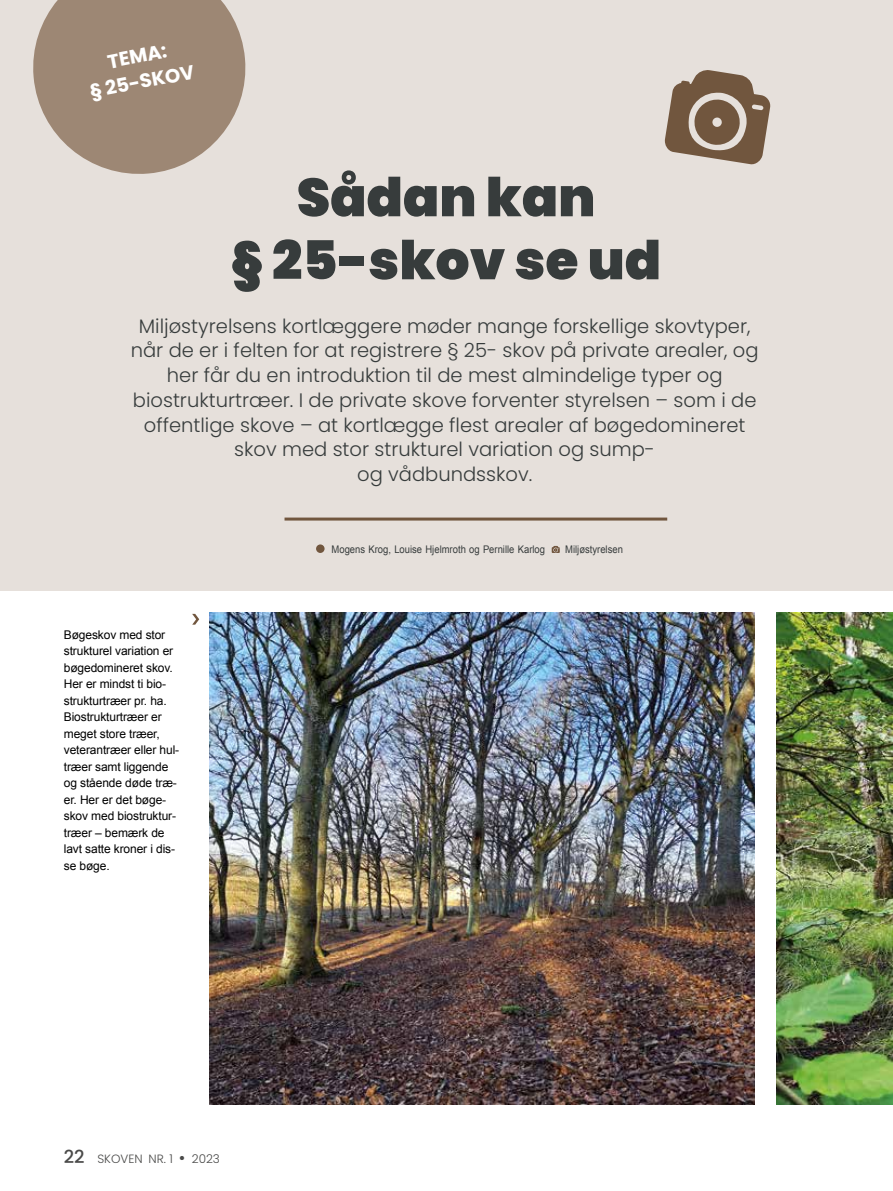
<style>
.page{position:relative;width:893px;height:1191px;background:#fff}
.page>*{position:absolute;margin:0;border:0;box-sizing:border-box;transform-origin:0 0}
.t1{font:900 53.55px/63px "Poppins";color:#373c3c;text-align:center}
.t2{font:300 19.5px/24.8px "Poppins";color:#373c3c;text-align:center}
.t3{font:700 19.5px/25.5px "Poppins";color:#fff;text-align:center}
.t4{font:12px/16.5px "Arial";letter-spacing:-.01em;color:#000}
.t5{font:300 12px "Poppins";color:#4a4a49}
.t6{font:10.5px "Arial";color:#373c3c;scale:.9 1}
.s1{font-weight:500;font-size:18px}
.s2{font-size:18px}
</style>
<div class="page">
<div style="left:0;top:0;width:893px;height:590px;background:#e6e0db"></div>
<svg style="left:664px;top:70px;width:107px;height:95px"></svg>
<div style="left:316px;top:544px;width:9px;height:9px;background:#71563e;border-radius:50%"></div>
<svg style="left:552px;top:546px;width:8px;height:7px"></svg>
<hr style="left:285px;top:517px;width:382px;height:3px;background:#71563e">
<img style="left:209px;top:613px;width:546px;height:491px">
<img style="left:777px;top:613px;width:116px;height:491px">
<svg style="left:192px;top:614px;width:7px;height:10px"></svg>
<svg style="left:33px;top:0;width:213px;height:174px"></svg>
<p class="t3" style="left:83px;top:54px;width:107px;rotate:-11deg">TEMA:<br>§ 25-SKOV</p>
<h1 class="t1" style="left:231px;top:166px;width:431px">Sådan kan<br>§ 25-skov se ud</h1>
<p class="t2" style="left:131px;top:313px;width:629px">Miljøstyrelsens kortlæggere møder mange forskellige skovtyper, når de er i felten for at registrere § 25- skov på private arealer, og her får du en introduktion til de mest almindelige typer og biostrukturtræer. I de private skove forventer styrelsen – som i de offentlige skove – at kortlægge flest arealer af bøgedomineret skov med stor strukturel variation og sump-<br>og vådbundsskov.</p>
<p class="t4" style="left:64px;top:626px;width:117px">Bøgeskov med stor strukturel variation er bøgedomineret skov.<br>Her er mindst ti bio&shy;strukturtræer pr. ha.<br>Biostrukturtræer er meget store træer, veterantræer eller hul&shy;træer samt liggende og stående døde træ&shy;er. Her er det bøge&shy;skov med biostruktur&shy;træer – bemærk de lavt satte kroner i dis&shy;se bøge.</p>
<p class="t5" style="left:64px;top:1151px;width:158px"><span class="s1">22</span> SKOVEN NR. 1 <span class="s2">•</span> 2023</p>
<p class="t6" style="left:332px;top:542px;width:239px">Mogens Krog, Louise Hjelmroth og Pernille Karlog</p>
<p class="t6" style="left:565px;top:542px;width:66px">Miljøstyrelsen</p>
</div>
